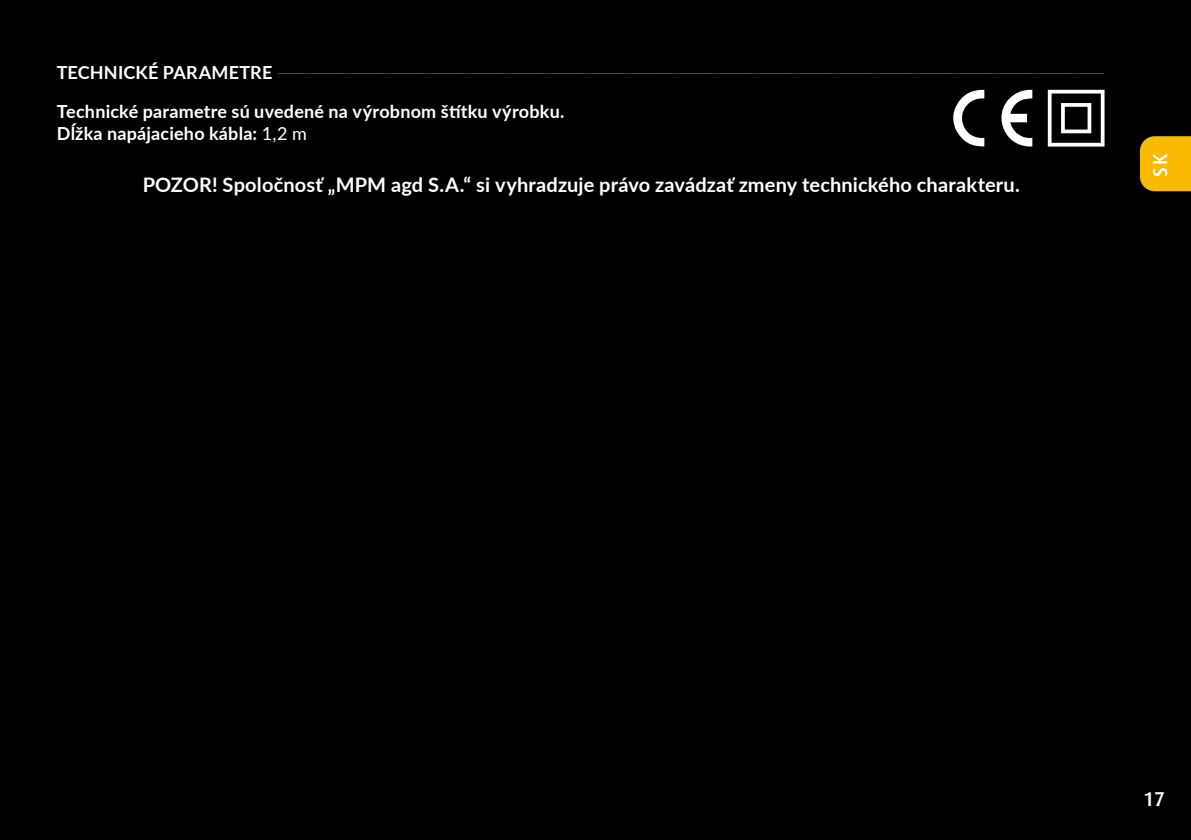
<style>
.page{position:relative;width:1191px;height:840px;background:#fff}
.page>*{position:absolute;margin:0;border:0;box-sizing:border-box;transform-origin:0 0}
.t1{font:700 20px "Lato";letter-spacing:.01em;color:#fff}
.t2{font:500 20px "Dax Pro";color:#fff}
.t3{font:300 18px/39px "Lato";color:#faba02;scale:.25 1}
.t4{font:700 18px "Lato";letter-spacing:.01em;color:#fff}
.s1{font-weight:700;color:#fff}
.s2{font-weight:400}
</style>
<div class="page">
<div style="left:0;top:0;width:1191px;height:839px;background:#000"></div>
<div style="left:1140px;top:136px;width:51px;height:55px;background:#faba02"></div>
<svg style="left:1047px;top:90px;width:57px;height:56px"></svg>
<svg style="left:953px;top:90px;width:31px;height:56px"></svg>
<svg style="left:1001px;top:90px;width:31px;height:56px"></svg>
<p class="t3" style="left:57px;top:52px;width:4191px"><span class="s1">TECHNICKÉ PARAMETRE</span> ------------------------------------------------------------------------------------------------------------------------------------------------------------------------------------------------------------------------------------------------------------------------------------------------------------------ ---------------------------------------------------------------------------------------------------------------------------------------------------------------------------------------------<br><span class="s1">Technické parametre sú uvedené na výrobnom štítku výrobku.</span></p>
<p class="t4" style="left:57px;top:120px;width:252px">Dĺžka napájacieho kábla: <span class="s2">1,2 m</span></p>
<p class="t1" style="left:143px;top:170px;width:878px">POZOR! Spoločnosť „MPM agd S.A.“ si vyhradzuje právo zavádzať zmeny technického charakteru.</p>
<p class="t2" style="left:1147px;top:177px;width:25px;rotate:-90deg">SK</p>
<p class="t2" style="left:1144px;top:785px;width:22px">17</p>
</div>
